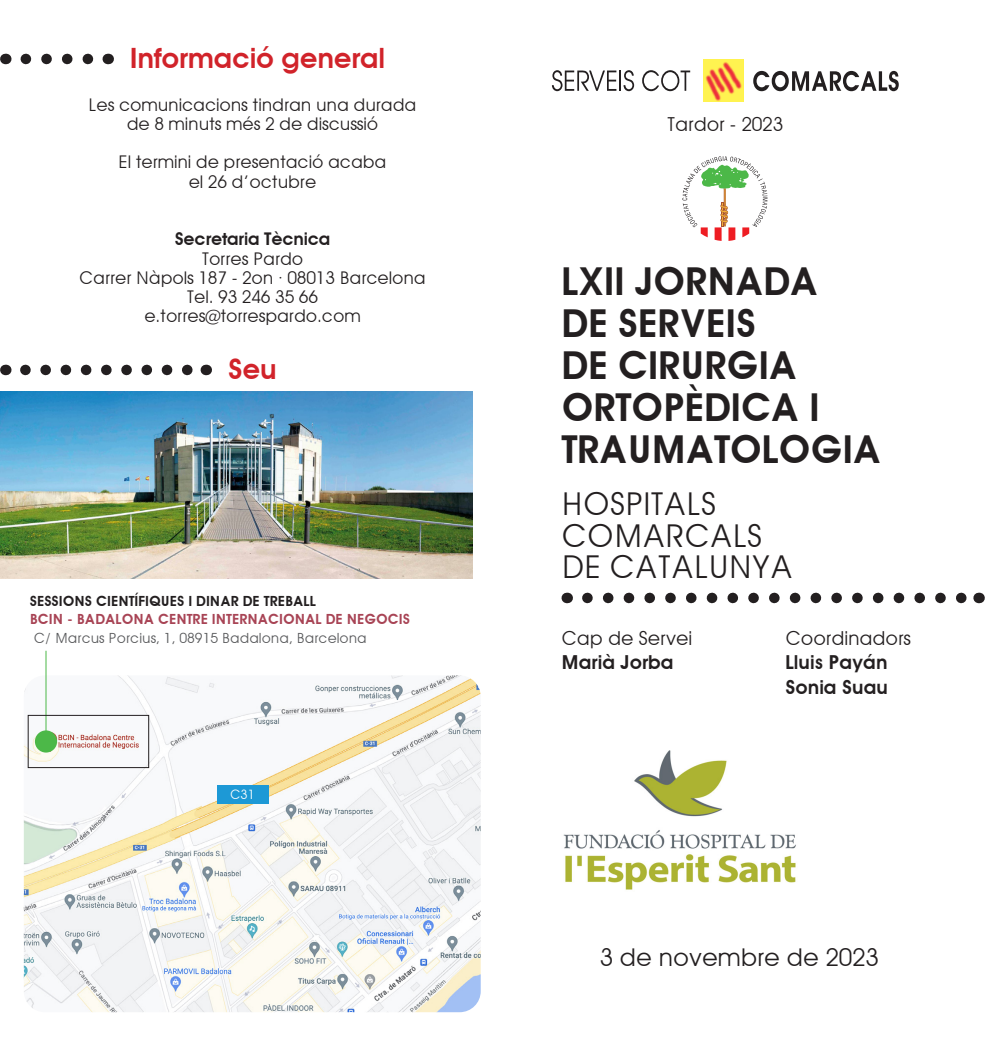
<style>
.page{position:relative;width:993px;height:1042px;background:#fff}
.page>*{position:absolute;margin:0;border:0;box-sizing:border-box;transform-origin:0 0}
.t1{font:600 38.5px "Avant Garde";letter-spacing:-.01em;color:#231f20}
.t2{font:31.5px "Avant Garde";letter-spacing:-.01em;color:#231f20}
.t3{font:600 28px "Avant Garde";letter-spacing:-.01em;color:#d1232a}
.t4{font:24.5px "Avant Garde";letter-spacing:-.01em;color:#231f20}
.t5{font:19.25px "Avant Garde";letter-spacing:-.01em;color:#231f20}
.t6{font:600 19.25px "Avant Garde";color:#231f20}
.t7{font:17.5px "Avant Garde";letter-spacing:-.01em;color:#231f20}
.t8{font:600 17.5px "Avant Garde";letter-spacing:-.01em;color:#231f20}
.t9{font:600 14px "Avant Garde";color:#a84455}
.t10{font:14px "Avant Garde";color:#57585a}
.t11{font:600 14px "Avant Garde";color:#231f20}
.t12{font:12.95px "Avant Garde";color:#fff}
</style>
<div class="page">
<svg style="left:587px;top:593px;width:380px;height:10px"></svg>
<img style="left:703px;top:60px;width:40px;height:41px">
<svg style="left:551px;top:70px;width:65px;height:21px"></svg>
<hr style="left:619px;top:71px;width:2px;height:20px;background:#231f20">
<svg style="left:623px;top:70px;width:11px;height:21px"></svg>
<svg style="left:642px;top:70px;width:48px;height:21px"></svg>
<svg style="left:753px;top:71px;width:145px;height:20px"></svg>
<svg style="left:682px;top:156px;width:85px;height:85px"></svg>
<img style="left:0;top:391px;width:472px;height:187px">
<svg style="left:25px;top:365px;width:168px;height:10px"></svg>
<svg style="left:26px;top:54px;width:68px;height:10px"></svg>
<img style="left:24px;top:675px;width:456px;height:337px">
<img style="left:563px;top:750px;width:233px;height:140px">
<div style="left:35px;top:730px;width:22px;height:22px;background:#4cb848;border-radius:50%"></div>
<hr style="left:46px;top:651px;width:1px;height:84px;background:#4cb848">
<div style="left:217px;top:785px;width:51px;height:19px;background:#1d99d6"></div>
<div style="left:28px;top:715px;width:121px;height:53px;border:1px solid #231f20"></div>
<p class="t3" style="left:130px;top:42px;width:257px">Informació general</p>
<p class="t7" style="left:89px;top:94px;width:329px">Les comunicacions tindran una durada</p>
<p class="t7" style="left:127px;top:113px;width:253px">de 8 minuts més 2 de discussió</p>
<p class="t7" style="left:118px;top:152px;width:269px">El termini de presentació acaba</p>
<p class="t7" style="left:189px;top:171px;width:129px">el 26 d’octubre</p>
<p class="t8" style="left:175px;top:229px;width:157px">Secretaria Tècnica</p>
<p class="t7" style="left:202px;top:248px;width:103px">Torres Pardo</p>
<p class="t7" style="left:79px;top:267px;width:348px">Carrer Nàpols 187 - 2on · 08013 Barcelona</p>
<p class="t7" style="left:187px;top:286px;width:133px">Tel. 93 246 35 66</p>
<p class="t7" style="left:144px;top:306px;width:218px">e.torres@torrespardo.com</p>
<p class="t3" style="left:228px;top:353px;width:50px">Seu</p>
<p class="t11" style="left:30px;top:592px;width:287px">SESSIONS CIENTÍFIQUES I DINAR DE TREBALL</p>
<p class="t9" style="left:30px;top:611px;width:381px">BCIN - BADALONA CENTRE INTERNACIONAL DE NEGOCIS</p>
<p class="t10" style="left:34px;top:629px;width:334px">C/ Marcus Porcius, 1, 08915 Badalona, Barcelona</p>
<p class="t12" style="left:230px;top:787px;width:26px">C31</p>
<p class="t5" style="left:667px;top:113px;width:118px">Tardor - 2023</p>
<p class="t1" style="left:561px;top:258px;width:258px">LXII JORNADA</p>
<p class="t1" style="left:561px;top:300px;width:196px">DE SERVEIS</p>
<p class="t1" style="left:561px;top:342px;width:237px">DE CIRURGIA</p>
<p class="t1" style="left:561px;top:384px;width:260px">ORTOPÈDICA I</p>
<p class="t1" style="left:561px;top:426px;width:321px">TRAUMATOLOGIA</p>
<p class="t2" style="left:561px;top:485px;width:156px">HOSPITALS</p>
<p class="t2" style="left:561px;top:516px;width:203px">COMARCALS</p>
<p class="t2" style="left:561px;top:548px;width:233px">DE CATALUNYA</p>
<p class="t5" style="left:561px;top:626px;width:132px">Cap de Servei</p>
<p class="t6" style="left:561px;top:650px;width:114px">Marià Jorba</p>
<p class="t5" style="left:785px;top:626px;width:127px">Coordinadors</p>
<p class="t6" style="left:785px;top:650px;width:104px">Lluis Payán</p>
<p class="t6" style="left:785px;top:675px;width:104px">Sonia Suau</p>
<p class="t4" style="left:599px;top:942px;width:281px">3 de novembre de 2023</p>
</div>
